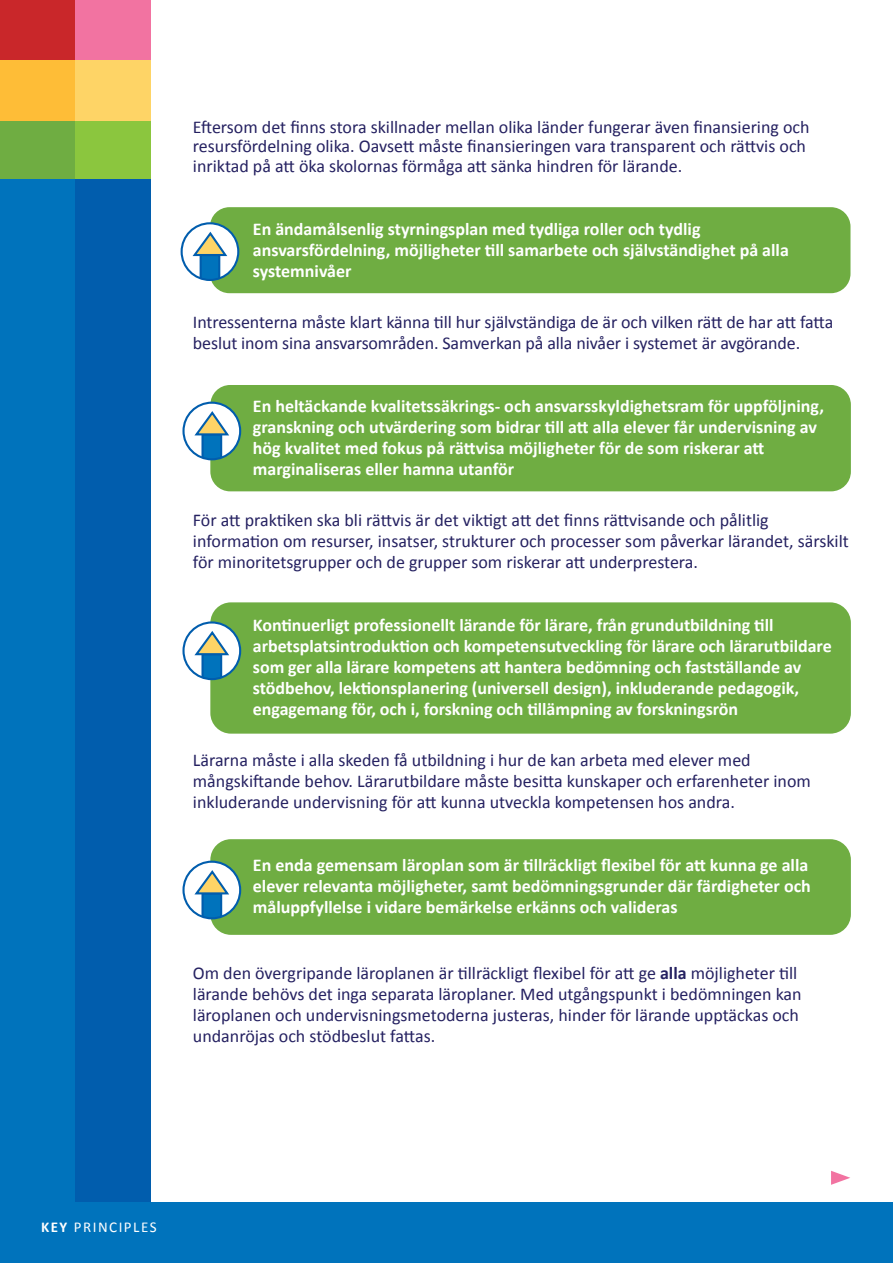
<style>
.page{position:relative;width:893px;height:1263px;background:#fff}
.page>*{position:absolute;margin:0;border:0;box-sizing:border-box;transform-origin:0 0}
.t1{font:18px/21px "Calibri";color:#252161}
.t2{font:700 18px/21px "Calibri";letter-spacing:-.005em;color:#fff}
.t3{font:15px "Calibri";letter-spacing:.1em;color:#fff}
.s1{font-weight:700}
</style>
<div class="page">
<div style="left:210px;top:207px;width:640px;height:86px;background:#6fad42;border-radius:20px"></div>
<div style="left:210px;top:385px;width:641px;height:106px;background:#6fad42;border-radius:20px"></div>
<div style="left:210px;top:602px;width:641px;height:132px;background:#6fad42;border-radius:21px"></div>
<div style="left:210px;top:839px;width:641px;height:96px;background:#6fad42;border-radius:21px"></div>
<div style="left:0;top:120px;width:75px;height:60px;background:#6fad42"></div>
<div style="left:75px;top:120px;width:75px;height:60px;background:#8bc63e"></div>
<div style="left:0;top:180px;width:75px;height:1083px;background:#0073bc"></div>
<div style="left:0;top:0;width:75px;height:61px;background:#c9272a"></div>
<div style="left:0;top:60px;width:75px;height:60px;background:#febd37"></div>
<div style="left:75px;top:180px;width:75px;height:1083px;background:#015dad"></div>
<div style="left:0;top:1202px;width:893px;height:61px;background:#0073bc"></div>
<svg style="left:831px;top:1171px;width:19px;height:14px"></svg>
<div style="left:75px;top:0;width:75px;height:61px;background:#f273a1"></div>
<div style="left:75px;top:60px;width:75px;height:60px;background:#fed466"></div>
<svg style="left:182px;top:224px;width:56px;height:56px"></svg>
<svg style="left:190px;top:230px;width:38px;height:50px"></svg>
<div style="left:181px;top:222px;width:58px;height:59px;border:2px solid #015dad;border-radius:50%"></div>
<svg style="left:184px;top:403px;width:56px;height:56px"></svg>
<svg style="left:192px;top:409px;width:38px;height:50px"></svg>
<div style="left:182px;top:402px;width:59px;height:58px;border:2px solid #015dad;border-radius:50%"></div>
<svg style="left:184px;top:623px;width:56px;height:56px"></svg>
<svg style="left:192px;top:629px;width:38px;height:50px"></svg>
<div style="left:182px;top:621px;width:59px;height:59px;border:2px solid #015dad;border-radius:50%"></div>
<svg style="left:184px;top:862px;width:56px;height:56px"></svg>
<svg style="left:192px;top:868px;width:38px;height:50px"></svg>
<div style="left:182px;top:861px;width:59px;height:58px;border:2px solid #015dad;border-radius:50%"></div>
<p class="t1" style="left:193px;top:116px;width:618px;line-height:19.5px">Eftersom det finns stora skillnader mellan olika länder fungerar även finansiering och resursfördelning olika. Oavsett måste finansieringen vara transparent och rättvis och inriktad på att öka skolornas förmåga att sänka hindren för lärande.</p>
<p class="t2" style="left:253px;top:218px;width:537px">En ändamålsenlig styrningsplan med tydliga roller och tydlig ansvarsfördelning, möjligheter till samarbete och självständighet på alla systemnivåer</p>
<p class="t1" style="left:193px;top:311px;width:642px">Intressenterna måste klart känna till hur självständiga de är och vilken rätt de har att fatta beslut inom sina ansvarsområden. Samverkan på alla nivåer i systemet är avgörande.</p>
<p class="t2" style="left:253px;top:395px;width:573px">En heltäckande kvalitetssäkrings- och ansvarsskyldighetsram för uppföljning, granskning och utvärdering som bidrar till att alla elever får undervisning av hög kvalitet med fokus på rättvisa möjligheter för de som riskerar att marginaliseras eller hamna utanför</p>
<p class="t1" style="left:193px;top:509px;width:657px">För att praktiken ska bli rättvis är det viktigt att det finns rättvisande och pålitlig information om resurser, insatser, strukturer och processer som påverkar lärandet, särskilt för minoritetsgrupper och de grupper som riskerar att underprestera.</p>
<p class="t2" style="left:253px;top:614px;width:580px">Kontinuerligt professionellt lärande för lärare, från grundutbildning till arbetsplatsintroduktion och kompetensutveckling för lärare och lärarutbildare som ger alla lärare kompetens att hantera bedömning och fastställande av stödbehov, lektionsplanering (universell design), inkluderande pedagogik, engagemang för, och i, forskning och tillämpning av forskningsrön</p>
<p class="t1" style="left:193px;top:749px;width:619px">Lärarna måste i alla skeden få utbildning i hur de kan arbeta med elever med mångskiftande behov. Lärarutbildare måste besitta kunskaper och erfarenheter inom inkluderande undervisning för att kunna utveckla kompetensen hos andra.</p>
<p class="t2" style="left:253px;top:854px;width:559px">En enda gemensam läroplan som är tillräckligt flexibel för att kunna ge alla elever relevanta möjligheter, samt bedömningsgrunder där färdigheter och måluppfyllelse i vidare bemärkelse erkänns och valideras</p>
<p class="t1" style="left:193px;top:962px;width:610px">Om den övergripande läroplanen är tillräckligt flexibel för att ge <span class="s1">alla</span> möjligheter till lärande behövs det inga separata läroplaner. Med utgångspunkt i bedömningen kan läroplanen och undervisningsmetoderna justeras, hinder för lärande upptäckas och undanröjas och stödbeslut fattas.</p>
<p class="t3" style="left:41px;top:1217px;width:117px"><span class="s1">KEY</span> PRINCIPLES</p>
</div>
